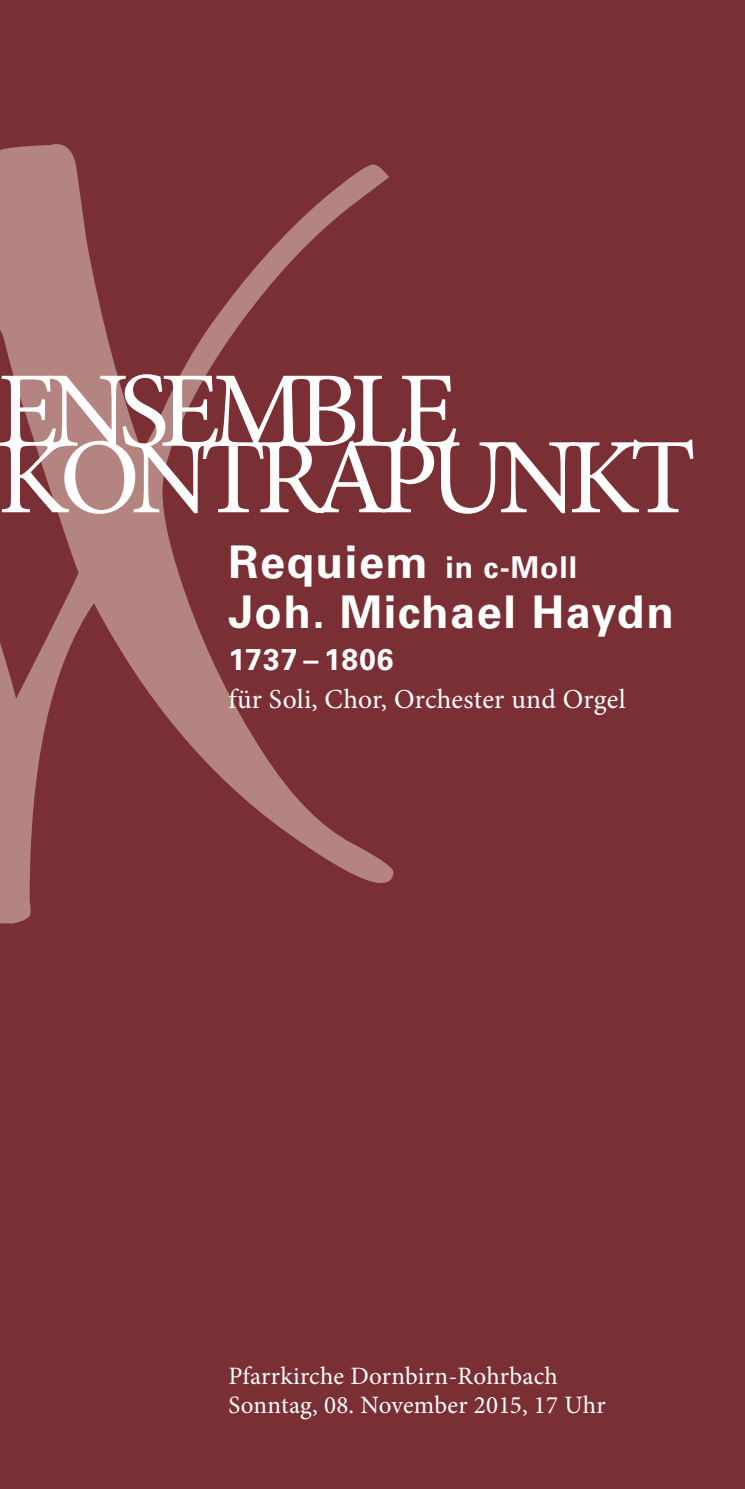
<style>
.page{position:relative;width:745px;height:1489px;background:#fff}
.page>*{position:absolute;margin:0;border:0;box-sizing:border-box;transform-origin:0 0}
.t1{font:700 45px "Univers LT";letter-spacing:.035em;color:#fff}
.t2{font:700 30px "Univers LT";letter-spacing:.035em;color:#fff}
.t3{font:27.5px "Minion Pro";letter-spacing:.005em;color:#fff}
.t4{font:25px "Minion Pro";letter-spacing:.01em;color:#fff}
.s1{font-size:45px}
</style>
<div class="page">
<div style="left:0;top:0;width:744px;height:1488px;background:#7a2f35"></div>
<svg style="left:0;top:144px;width:393px;height:779px"></svg>
<svg style="left:2px;top:439px;width:691px;height:75px"></svg>
<svg style="left:0;top:374px;width:456px;height:139px"></svg>
<p class="t2" style="left:228px;top:549px;width:350px"><span class="s1">Requiem</span> in c-Moll</p>
<p class="t1" style="left:228px;top:585px;width:446px">Joh. Michael Haydn</p>
<p class="t2" style="left:228px;top:642px;width:166px">1737 – 1806</p>
<p class="t3" style="left:228px;top:680px;width:398px">für Soli, Chor, Orchester und Orgel</p>
<p class="t4" style="left:228px;top:1359px;width:331px">Pfarrkirche Dornbirn-Rohrbach</p>
<p class="t4" style="left:228px;top:1387px;width:378px">Sonntag, 08. November 2015, 17 Uhr</p>
</div>
